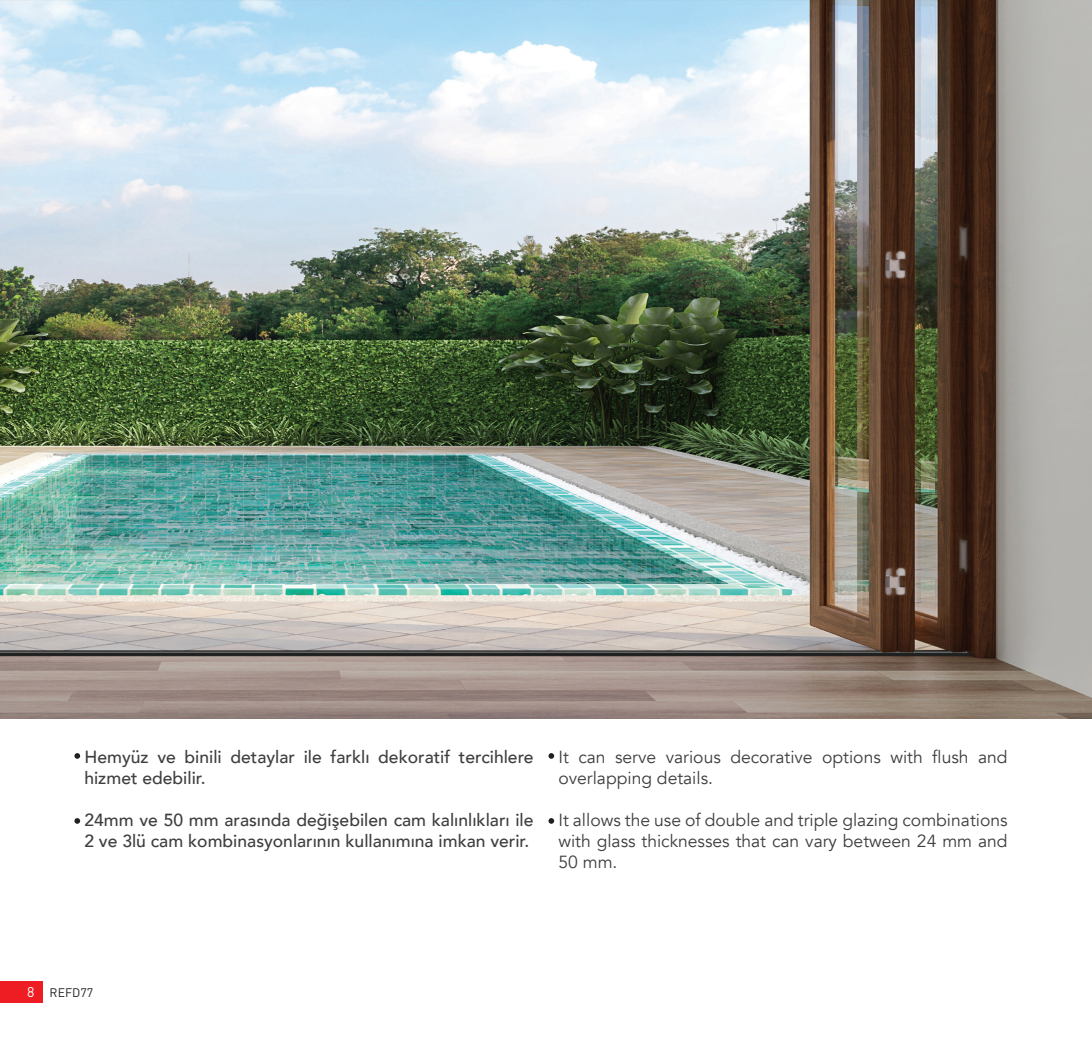
<style>
.page{position:relative;width:1092px;height:1042px;background:#fff}
.page>*{position:absolute;margin:0;border:0;box-sizing:border-box;transform-origin:0 0}
.t1{font:17.5px/21px "Avenir";color:#3e3e3f}
.t2{font:500 17.5px/21px "Avenir";color:#3e3e3f}
.t3{font:12.25px "DIN Pro";color:#231f20}
.s1{font-size:14px;color:#fff}
</style>
<div class="page">
<div style="left:0;top:981px;width:42px;height:22px;background:#ed1d23"></div>
<img style="left:0;top:0;width:1091px;height:719px">
<svg style="left:74px;top:753px;width:6px;height:6px"></svg>
<svg style="left:74px;top:818px;width:6px;height:6px"></svg>
<svg style="left:548px;top:753px;width:6px;height:6px"></svg>
<svg style="left:548px;top:818px;width:6px;height:6px"></svg>
<p class="t2" style="left:84px;top:745px;width:450px">Hemyüz ve binili detaylar ile farklı dekoratif tercihlere hizmet edebilir.</p>
<p class="t2" style="left:84px;top:808px;width:450px">24mm ve 50 mm arasında değişebilen cam kalınlıkları ile<br>2 ve 3lü cam kombinasyonlarının kullanımına imkan verir.</p>
<p class="t1" style="left:558px;top:746px;width:450px">It can serve various decorative options with flush and overlapping details.</p>
<p class="t1" style="left:558px;top:809px;width:450px;text-align:justify">It allows the use of double and triple glazing combinations with glass thicknesses that can vary between 24 mm and 50 mm.</p>
<p class="t3" style="left:27px;top:983px;width:68px"><span class="s1">8</span> REFD77</p>
</div>
